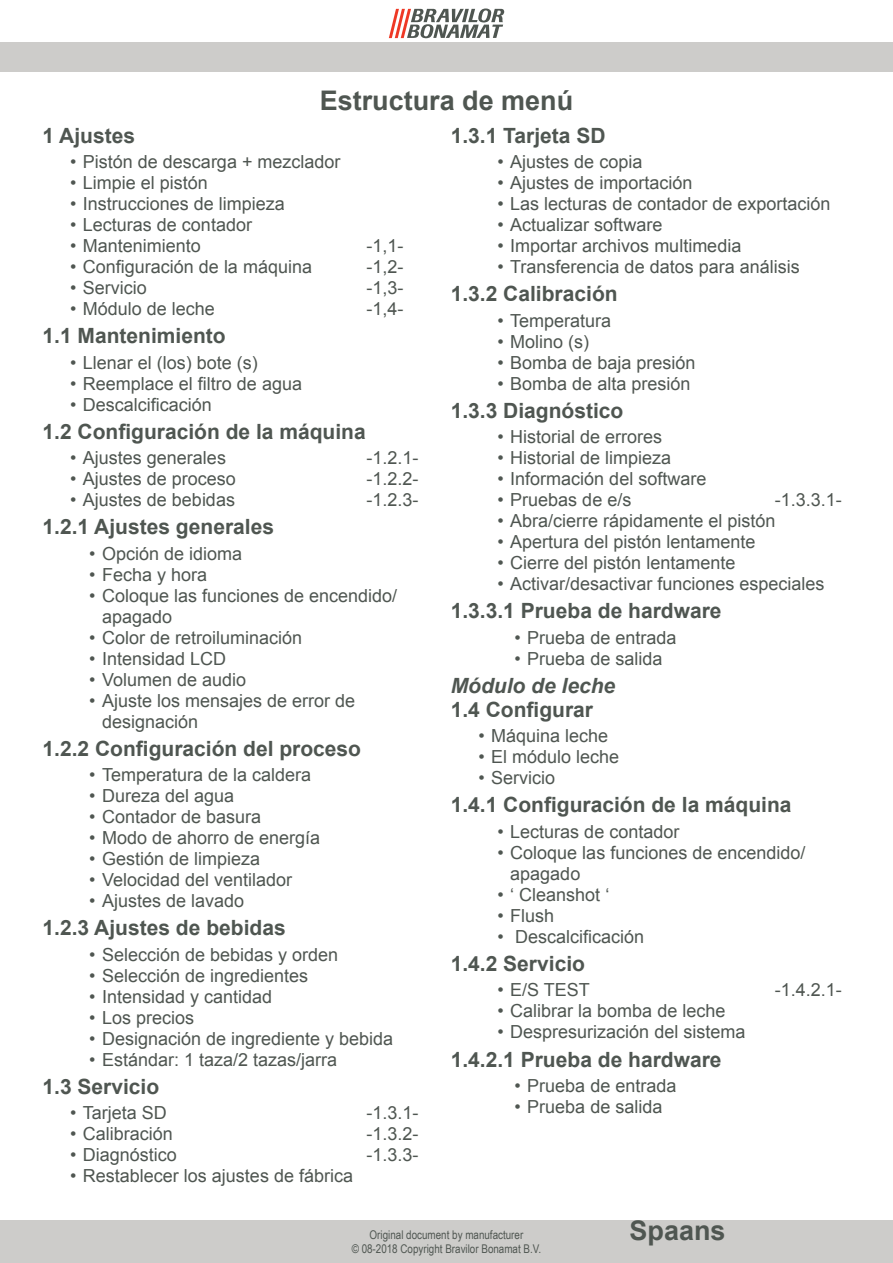
<style>
.page{position:relative;width:893px;height:1263px;background:#fff}
.page>*{position:absolute;margin:0;border:0;box-sizing:border-box;transform-origin:0 0}
.t1{font:700 27px "Arial";color:#4f5651}
.t2{font:700 21px "Arial";color:#4f5651}
.t3{font:italic 700 21px/24px "Arial";color:#4f5651}
.t4{font:18px/21px "Arial";color:#4f5651}
.t5{font:12px/14.4px "Arial Narrow";color:#4f5651;text-align:center}
.s1{font-style:normal}
</style>
<div class="page">
<div style="left:0;top:1220px;width:893px;height:43px;background:#cdccca"></div>
<div style="left:0;top:43px;width:893px;height:29px;background:#cdccca"></div>
<svg style="left:389px;top:9px;width:115px;height:29px"></svg>
<h1 class="t1" style="left:320px;top:82px;width:255px">Estructura de menú</h1>
<p class="t2" style="left:43px;top:121px;width:94px">1 Ajustes</p>
<p class="t4" style="left:70px;top:151px;width:272px">• Pistón de descarga + mezclador</p>
<p class="t4" style="left:70px;top:172px;width:139px">• Limpie el pistón</p>
<p class="t4" style="left:70px;top:193px;width:216px">• Instrucciones de limpieza</p>
<p class="t4" style="left:70px;top:214px;width:183px">• Lecturas de contador</p>
<p class="t4" style="left:70px;top:235px;width:132px">• Mantenimiento</p>
<p class="t4" style="left:367px;top:235px;width:39px">-1,1-</p>
<p class="t4" style="left:70px;top:256px;width:243px">• Configuración de la máquina</p>
<p class="t4" style="left:367px;top:256px;width:39px">-1,2-</p>
<p class="t4" style="left:70px;top:277px;width:78px">• Servicio</p>
<p class="t4" style="left:367px;top:277px;width:39px">-1,3-</p>
<p class="t4" style="left:70px;top:298px;width:146px">• Módulo de leche</p>
<p class="t4" style="left:367px;top:298px;width:39px">-1,4-</p>
<p class="t2" style="left:43px;top:322px;width:185px">1.1 Mantenimiento</p>
<p class="t4" style="left:70px;top:352px;width:189px">• Llenar el (los) bote (s)</p>
<p class="t4" style="left:70px;top:373px;width:233px">• Reemplace el filtro de agua</p>
<p class="t4" style="left:70px;top:394px;width:143px">• Descalcificación</p>
<p class="t2" style="left:43px;top:417px;width:325px">1.2 Configuración de la máquina</p>
<p class="t4" style="left:70px;top:447px;width:157px">• Ajustes generales</p>
<p class="t4" style="left:367px;top:447px;width:54px">-1.2.1-</p>
<p class="t4" style="left:70px;top:468px;width:167px">• Ajustes de proceso</p>
<p class="t4" style="left:367px;top:468px;width:54px">-1.2.2-</p>
<p class="t4" style="left:70px;top:489px;width:166px">• Ajustes de bebidas</p>
<p class="t4" style="left:367px;top:489px;width:54px">-1.2.3-</p>
<p class="t2" style="left:43px;top:513px;width:233px">1.2.1 Ajustes generales</p>
<p class="t4" style="left:89px;top:543px;width:154px">• Opción de idioma</p>
<p class="t4" style="left:89px;top:564px;width:119px">• Fecha y hora</p>
<p class="t4" style="left:102px;top:585px;width:297px;text-indent:-13px">• Coloque las funciones de encendido/ apagado</p>
<p class="t4" style="left:89px;top:627px;width:214px">• Color de retroiluminación</p>
<p class="t4" style="left:89px;top:648px;width:138px">• Intensidad LCD</p>
<p class="t4" style="left:89px;top:669px;width:158px">• Volumen de audio</p>
<p class="t4" style="left:102px;top:690px;width:255px;text-indent:-13px">• Ajuste los mensajes de error de designación</p>
<p class="t2" style="left:43px;top:734px;width:320px">1.2.2 Configuración del proceso</p>
<p class="t4" style="left:89px;top:764px;width:223px">• Temperatura de la caldera</p>
<p class="t4" style="left:89px;top:785px;width:146px">• Dureza del agua</p>
<p class="t4" style="left:89px;top:806px;width:173px">• Contador de basura</p>
<p class="t4" style="left:89px;top:827px;width:232px">• Modo de ahorro de energía</p>
<p class="t4" style="left:89px;top:848px;width:172px">• Gestión de limpieza</p>
<p class="t4" style="left:89px;top:869px;width:204px">• Velocidad del ventilador</p>
<p class="t4" style="left:89px;top:890px;width:156px">• Ajustes de lavado</p>
<p class="t2" style="left:43px;top:914px;width:245px">1.2.3 Ajustes de bebidas</p>
<p class="t4" style="left:89px;top:944px;width:250px">• Selección de bebidas y orden</p>
<p class="t4" style="left:89px;top:965px;width:220px">• Selección de ingredientes</p>
<p class="t4" style="left:89px;top:986px;width:184px">• Intensidad y cantidad</p>
<p class="t4" style="left:89px;top:1007px;width:106px">• Los precios</p>
<p class="t4" style="left:89px;top:1028px;width:305px">• Designación de ingrediente y bebida</p>
<p class="t4" style="left:89px;top:1049px;width:249px">• Estándar: 1 taza/2 tazas/jarra</p>
<p class="t2" style="left:43px;top:1072px;width:118px">1.3 Servicio</p>
<p class="t4" style="left:70px;top:1102px;width:98px">• Tarjeta SD</p>
<p class="t4" style="left:367px;top:1102px;width:54px">-1.3.1-</p>
<p class="t4" style="left:70px;top:1123px;width:104px">• Calibración</p>
<p class="t4" style="left:367px;top:1123px;width:54px">-1.3.2-</p>
<p class="t4" style="left:70px;top:1144px;width:108px">• Diagnóstico</p>
<p class="t4" style="left:367px;top:1144px;width:54px">-1.3.3-</p>
<p class="t4" style="left:70px;top:1165px;width:284px">• Restablecer los ajustes de fábrica</p>
<p class="t2" style="left:451px;top:121px;width:156px">1.3.1 Tarjeta SD</p>
<p class="t4" style="left:497px;top:151px;width:146px">• Ajustes de copia</p>
<p class="t4" style="left:497px;top:172px;width:196px">• Ajustes de importación</p>
<p class="t4" style="left:497px;top:193px;width:334px">• Las lecturas de contador de exportación</p>
<p class="t4" style="left:497px;top:214px;width:166px">• Actualizar software</p>
<p class="t4" style="left:497px;top:235px;width:245px">• Importar archivos multimedia</p>
<p class="t4" style="left:497px;top:256px;width:304px">• Transferencia de datos para análisis</p>
<p class="t2" style="left:451px;top:280px;width:168px">1.3.2 Calibración</p>
<p class="t4" style="left:497px;top:310px;width:115px">• Temperatura</p>
<p class="t4" style="left:497px;top:331px;width:93px">• Molino (s)</p>
<p class="t4" style="left:497px;top:352px;width:199px">• Bomba de baja presión</p>
<p class="t4" style="left:497px;top:373px;width:194px">• Bomba de alta presión</p>
<p class="t2" style="left:451px;top:396px;width:174px">1.3.3 Diagnóstico</p>
<p class="t4" style="left:497px;top:426px;width:166px">• Historial de errores</p>
<p class="t4" style="left:497px;top:447px;width:175px">• Historial de limpieza</p>
<p class="t4" style="left:497px;top:468px;width:210px">• Información del software</p>
<p class="t4" style="left:497px;top:489px;width:135px">• Pruebas de e/s</p>
<p class="t4" style="left:775px;top:489px;width:69px">-1.3.3.1-</p>
<p class="t4" style="left:497px;top:510px;width:279px">• Abra/cierre rápidamente el pistón</p>
<p class="t4" style="left:497px;top:531px;width:259px">• Apertura del pistón lentamente</p>
<p class="t4" style="left:497px;top:552px;width:239px">• Cierre del pistón lentamente</p>
<p class="t4" style="left:497px;top:573px;width:328px">• Activar/desactivar funciones especiales</p>
<p class="t2" style="left:451px;top:597px;width:272px">1.3.3.1 Prueba de hardware</p>
<p class="t4" style="left:514px;top:627px;width:163px">• Prueba de entrada</p>
<p class="t4" style="left:514px;top:648px;width:149px">• Prueba de salida</p>
<p class="t3" style="left:451px;top:674px;width:166px">Módulo de leche<br><span class="s1">1.4 Configurar</span></p>
<p class="t4" style="left:478px;top:725px;width:131px">• Máquina leche</p>
<p class="t4" style="left:478px;top:746px;width:142px">• El módulo leche</p>
<p class="t4" style="left:478px;top:767px;width:78px">• Servicio</p>
<p class="t2" style="left:451px;top:791px;width:342px">1.4.1 Configuración de la máquina</p>
<p class="t4" style="left:497px;top:821px;width:183px">• Lecturas de contador</p>
<p class="t4" style="left:510px;top:842px;width:297px;text-indent:-13px">• Coloque las funciones de encendido/ apagado</p>
<p class="t4" style="left:497px;top:884px;width:113px">• ‘ Cleanshot ‘</p>
<p class="t4" style="left:497px;top:905px;width:58px">• Flush</p>
<p class="t4" style="left:497px;top:926px;width:148px">• Descalcificación</p>
<p class="t2" style="left:451px;top:949px;width:136px">1.4.2 Servicio</p>
<p class="t4" style="left:497px;top:979px;width:94px">• E/S TEST</p>
<p class="t4" style="left:775px;top:979px;width:69px">-1.4.2.1-</p>
<p class="t4" style="left:497px;top:1000px;width:229px">• Calibrar la bomba de leche</p>
<p class="t4" style="left:497px;top:1021px;width:249px">• Despresurización del sistema</p>
<p class="t2" style="left:451px;top:1045px;width:272px">1.4.2.1 Prueba de hardware</p>
<p class="t4" style="left:514px;top:1075px;width:163px">• Prueba de entrada</p>
<p class="t4" style="left:514px;top:1096px;width:149px">• Prueba de salida</p>
<p class="t5" style="left:352px;top:1227px;width:191px">Original document by manufacturer<br>© 08-2018 Copyright Bravilor Bonamat B.V.</p>
<h1 class="t1" style="left:629px;top:1212px;width:98px">Spaans</h1>
</div>
